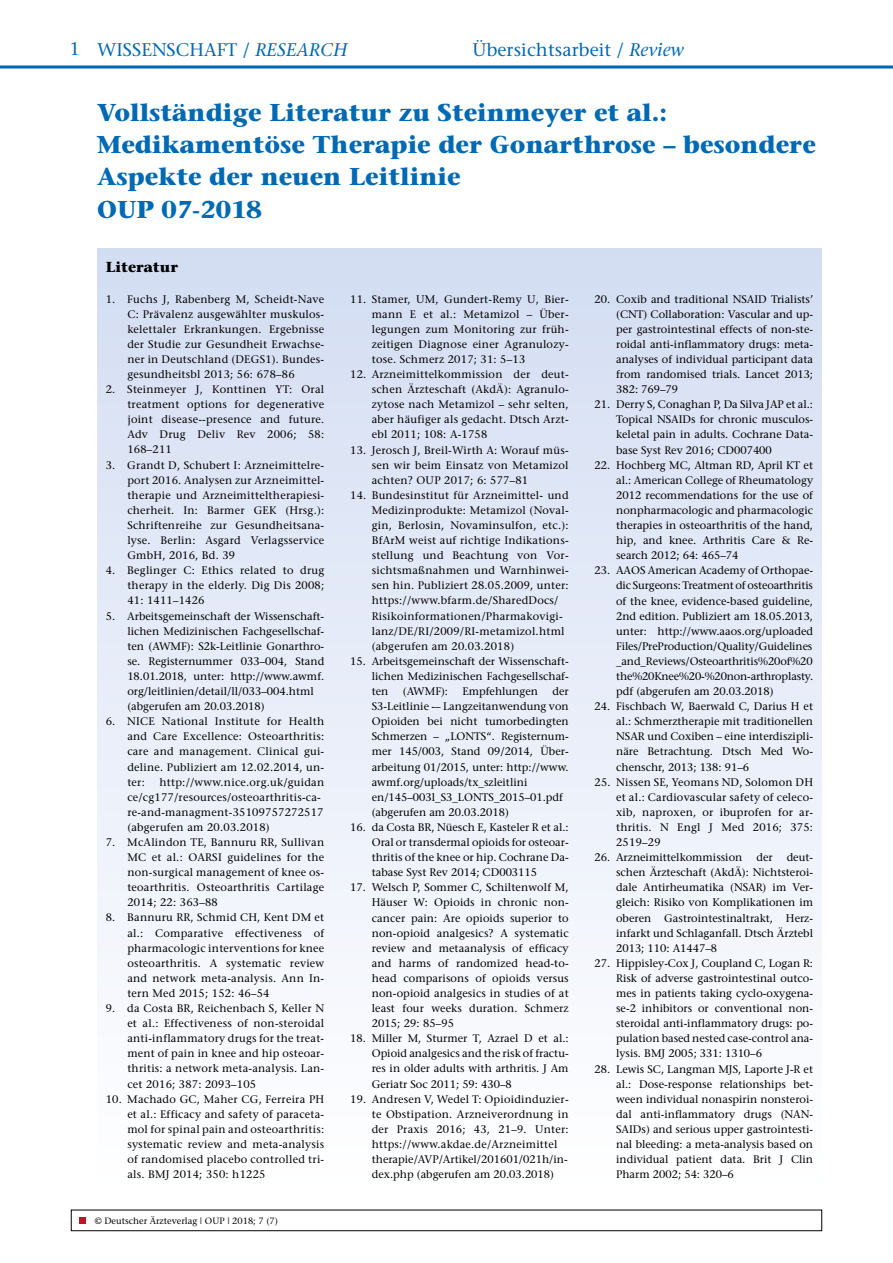
<style>
.page{position:relative;width:893px;height:1263px;background:#fff}
.page>*{position:absolute;margin:0;border:0;box-sizing:border-box;transform-origin:0 0}
.t1{font:700 24.3px/32.4px "Stone Serif";color:#0069b4}
.t2{font:18.3px "Stone Serif";letter-spacing:.005em;color:#0069b4}
.t3{font:700 14.4px "Stone Serif";color:#000}
.t4{font:10.95px/15.1px "Stone Serif";letter-spacing:.02em;color:#000;text-align:justify}
.t5{font:10.95px/15.1px "Stone Serif";color:#000}
.t6{font:9.15px "Stone Serif";color:#000}
.s1{font-style:italic}
.s2{color:#fff}
</style>
<div class="page">
<div style="left:71px;top:1210px;width:751px;height:21px;border:1px solid #000"></div>
<svg style="left:80px;top:1217px;width:6px;height:6px"></svg>
<div style="left:97px;top:249px;width:725px;height:941px;background:linear-gradient(to bottom,#d3ddf2,#fff)"></div>
<svg style="left:0;top:65px;width:893px;height:4px;background:#3c8cc5"></svg>
<p class="t2" style="left:69px;top:37px;width:12px">1</p>
<p class="t2" style="left:97px;top:39px;width:252px">WISSENSCHAFT / <span class="s1">RESEARCH</span></p>
<p class="t2" style="left:472px;top:39px;width:213px">Übersichtsarbeit / <span class="s1">Review</span></p>
<p class="t1" style="left:97px;top:96px;width:720px">Vollständige Literatur zu Steinmeyer et al.:<br>Medikamentöse Therapie der Gonarthrose – besondere Aspekte der neuen Leitlinie<br>OUP 07-2018</p>
<p class="t3" style="left:106px;top:258px;width:74px">Literatur</p>
<p class="t4" style="left:127px;top:291px;width:198px;text-indent:-22px">1. Fuchs J, Rabenberg M, Scheidt-Nave C: Prävalenz ausgewählter muskulos&shy;kelettaler Erkrankungen. Ergebnisse der Studie zur Gesundheit Erwachse&shy;ner in Deutschland (DEGS1). Bundes&shy;gesundheitsbl 2013; 56: 678–86</p>
<p class="t4" style="left:127px;top:382px;width:198px;text-indent:-22px">2. Steinmeyer J, Konttinen YT: Oral treatment options for degenerative joint disease--presence and future.<br>Adv Drug Deliv Rev 2006; 58:<br>168–211</p>
<p class="t4" style="left:127px;top:457px;width:198px;text-indent:-22px">3. Grandt D, Schubert I: Arzneimittelre&shy;port 2016. Analysen zur Arzneimittel&shy;therapie und Arzneimitteltherapiesi&shy;cherheit. In: Barmer GEK (Hrsg.):<br>Schriftenreihe zur Gesundheitsana&shy;lyse. Berlin: Asgard Verlagsservice GmbH, 2016, Bd. 39</p>
<p class="t4" style="left:127px;top:563px;width:198px;text-indent:-22px">4. Beglinger C: Ethics related to drug therapy in the elderly. Dig Dis 2008; 41: 1411–1426</p>
<p class="t5" style="left:127px;top:608px;width:198px;text-indent:-22px">5. Arbeitsgemeinschaft der Wissenschaft&shy;lichen Medizinischen Fachgesellschaf&shy;ten (AWMF): S2k-Leitlinie Gonarthro&shy;se. Registernummer 033–004, Stand 18.01.2018, unter: http://www.awmf. org/leitlinien/detail/ll/033–004.html (abgerufen am 20.03.2018)</p>
<p class="t4" style="left:127px;top:714px;width:198px;text-indent:-22px">6. NICE National Institute for Health and Care Excellence: Osteoarthritis: care and management. Clinical gui&shy;deline. Publiziert am 12.02.2014, un&shy;ter:</p>
<p class="t4" style="left:127px;top:774px;width:198px;text-align:left;text-indent:32px">http://www.nice.org.uk/guidan ce/cg177/resources/osteoarthritis-ca&shy;re-and-managment-35109757272517 (abgerufen am 20.03.2018)</p>
<p class="t4" style="left:127px;top:834px;width:198px;text-indent:-22px">7. McAlindon TE, Bannuru RR, Sullivan MC et al.: OARSI guidelines for the non-surgical management of knee os&shy;teoarthritis. Osteoarthritis Cartilage 2014; 22: 363–88</p>
<p class="t4" style="left:127px;top:910px;width:198px;text-indent:-22px">8. Bannuru RR, Schmid CH, Kent DM et al.: Comparative effectiveness of pharmacologic interventions for knee osteoarthritis. A systematic review and network meta-analysis. Ann In&shy;tern Med 2015; 152: 46–54</p>
<p class="t4" style="left:127px;top:1000px;width:198px;text-indent:-22px">9. da Costa BR, Reichenbach S, Keller N et al.: Effectiveness of non-steroidal anti-inflammatory drugs for the treat&shy;ment of pain in knee and hip osteoar&shy;thritis: a network meta-analysis. Lan&shy;cet 2016; 387: 2093–105</p>
<p class="t4" style="left:127px;top:1091px;width:198px;text-indent:-22px">10. Machado GC, Maher CG, Ferreira PH et al.: Efficacy and safety of paraceta&shy;mol for spinal pain and osteoarthritis: systematic review and meta-analysis of randomised placebo controlled tri&shy;als. BMJ 2014; 350: h1225</p>
<p class="t4" style="left:372px;top:291px;width:198px;text-indent:-22px">11. Stamer, UM, Gundert-Remy U, Bier&shy;mann E et al.: Metamizol – Über&shy;legungen zum Monitoring zur früh&shy;zeitigen Diagnose einer Agranulozy&shy;tose. Schmerz 2017; 31: 5–13</p>
<p class="t4" style="left:372px;top:367px;width:198px;text-indent:-22px">12. Arzneimittelkommission der deut&shy;schen Ärzteschaft (AkdÄ): Agranulo&shy;zytose nach Metamizol – sehr selten, aber häufiger als gedacht. Dtsch Arzt&shy;ebl 2011; 108: A-1758</p>
<p class="t4" style="left:372px;top:442px;width:198px;text-indent:-22px">13. Jerosch J, Breil-Wirth A: Worauf müs&shy;sen wir beim Einsatz von Metamizol achten? OUP 2017; 6: 577–81</p>
<p class="t4" style="left:372px;top:487px;width:198px;text-align:left;text-indent:-22px">14. Bundesinstitut für Arzneimittel- und Medizinprodukte: Metamizol (Noval&shy;gin, Berlosin, Novaminsulfon, etc.):<br>BfArM weist auf richtige Indikations&shy;stellung und Beachtung von Vor&shy;sichtsmaßnahmen und Warnhinwei&shy;sen hin. Publiziert 28.05.2009, unter: https://www.bfarm.de/SharedDocs/ Risikoinformationen/Pharmakovigi&shy;lanz/DE/RI/2009/RI-metamizol.html (abgerufen am 20.03.2018)</p>
<p class="t4" style="left:372px;top:653px;width:198px;text-indent:-22px">15. Arbeitsgemeinschaft der Wissenschaft&shy;lichen Medizinischen Fachgesellschaf&shy;ten</p>
<p class="t4" style="left:403px;top:684px;width:47px">(AWMF):</p>
<p class="t5" style="left:462px;top:684px;width:77px">Empfehlungen</p>
<p class="t5" style="left:372px;top:684px;width:198px;text-indent:181px">der<br>S3-Leitlinie -– Langzeitanwendung von<br>Opioiden bei nicht tumorbedingten<br>Schmerzen – „LONTS“. Registernum&shy;mer 145/003, Stand 09/2014, Über&shy;arbeitung 01/2015, unter: http://www. awmf.org/uploads/tx_szleitlini en/145–003l_S3_LONTS_2015–01.pdf (abgerufen am 20.03.2018)</p>
<p class="t4" style="left:372px;top:819px;width:198px;text-indent:-22px">16. da Costa BR, Nüesch E, Kasteler R et al.:<br>Oral or transdermal opioids for osteoar&shy;thritis of the knee or hip. Cochrane Da&shy;tabase Syst Rev 2014; CD003115</p>
<p class="t4" style="left:372px;top:880px;width:198px;text-indent:-22px">17. Welsch P, Sommer C, Schiltenwolf M, Häuser W: Opioids in chronic non&shy;cancer pain: Are opioids superior to non-opioid analgesics? A systematic review and metaanalysis of efficacy and harms of randomized head-to&shy;head comparisons of opioids versus non-opioid analgesics in studies of at least four weeks duration. Schmerz 2015; 29: 85–95</p>
<p class="t4" style="left:372px;top:1031px;width:198px;text-indent:-22px">18. Miller M, Sturmer T, Azrael D et al.:<br>Opioid analgesics and the risk of fractu&shy;res in older adults with arthritis. J Am Geriatr Soc 2011; 59: 430–8</p>
<p class="t4" style="left:372px;top:1091px;width:198px;text-align:left;text-indent:-22px">19. Andresen V, Wedel T: Opioidinduzier&shy;te Obstipation. Arzneiverordnung in der Praxis 2016; 43, 21–9. Unter: https://www.akdae.de/Arzneimittel therapie/AVP/Artikel/201601/021h/in&shy;dex.php (abgerufen am 20.03.2018)</p>
<p class="t4" style="left:616px;top:291px;width:198px;text-indent:-22px">20. Coxib and traditional NSAID Trialists’ (CNT) Collaboration: Vascular and up&shy;per gastrointestinal effects of non-ste&shy;roidal anti-inflammatory drugs: meta&shy;analyses of individual participant data from randomised trials. Lancet 2013; 382: 769–79</p>
<p class="t4" style="left:616px;top:397px;width:198px;text-indent:-22px">21. Derry S, Conaghan P, Da Silva JAP et al.:<br>Topical NSAIDs for chronic musculos&shy;keletal pain in adults. Cochrane Data&shy;base Syst Rev 2016; CD007400</p>
<p class="t4" style="left:616px;top:457px;width:198px;text-indent:-22px">22. Hochberg MC, Altman RD, April KT et al.: American College of Rheumatology 2012 recommendations for the use of nonpharmacologic and pharmacologic therapies in osteoarthritis of the hand, hip, and knee. Arthritis Care &amp; Re&shy;search 2012; 64: 465–74</p>
<p class="t4" style="left:616px;top:563px;width:199px;text-indent:-22px">23. AAOS American Academy of Orthopae&shy;dic Surgeons: Treatment of osteoarthritis of the knee, evidence-based guideline, 2nd edition. Publiziert am 18.05.2013, unter: http://www.aaos.org/uploaded Files/PreProduction/Quality/Guidelines _and_Reviews/Osteoarthritis%20of%20 the%20Knee%20-%20non-arthroplasty. pdf (abgerufen am 20.03.2018)</p>
<p class="t4" style="left:616px;top:699px;width:198px;text-indent:-22px">24. Fischbach W, Baerwald C, Darius H et al.: Schmerztherapie mit traditionellen NSAR und Coxiben – eine interdiszipli&shy;näre Betrachtung. Dtsch Med Wo&shy;chenschr, 2013; 138: 91–6</p>
<p class="t4" style="left:616px;top:774px;width:198px;text-indent:-22px">25. Nissen SE, Yeomans ND, Solomon DH et al.: Cardiovascular safety of celeco&shy;xib, naproxen, or ibuprofen for ar&shy;thritis. N Engl J Med 2016; 375:<br>2519–29</p>
<p class="t5" style="left:595px;top:850px;width:149px">26. Arzneimittelkommission</p>
<p class="t4" style="left:756px;top:850px;width:18px">der</p>
<p class="t4" style="left:616px;top:850px;width:198px;text-indent:171px">deut&shy;schen Ärzteschaft (AkdÄ): Nichtsteroi&shy;dale Antirheumatika (NSAR) im Ver&shy;gleich: Risiko von Komplikationen im oberen Gastrointestinaltrakt, Herz&shy;infarkt und Schlaganfall. Dtsch Ärztebl 2013; 110: A1447–8</p>
<p class="t4" style="left:616px;top:955px;width:198px;text-indent:-22px">27. Hippisley-Cox J, Coupland C, Logan R:<br>Risk of adverse gastrointestinal outco&shy;mes in patients taking cyclo-oxygena&shy;se-2 inhibitors or conventional non&shy;steroidal anti-inflammatory drugs: po&shy;pulation based nested case-control ana&shy;lysis. BMJ 2005; 331: 1310–6</p>
<p class="t4" style="left:616px;top:1061px;width:198px;text-indent:-22px">28. Lewis SC, Langman MJS, Laporte J-R et al.: Dose-response relationships bet&shy;ween individual nonaspirin nonsteroi&shy;dal anti-inflammatory drugs (NAN-SAIDs) and serious upper gastrointesti&shy;nal bleeding: a meta-analysis based on individual patient data. Brit J Clin Pharm 2002; 54: 320–6</p>
<p class="t6" style="left:80px;top:1215px;width:200px"><span class="s2">■</span> © Deutscher Ärzteverlag | OUP | 2018; 7 (7)</p>
</div>
